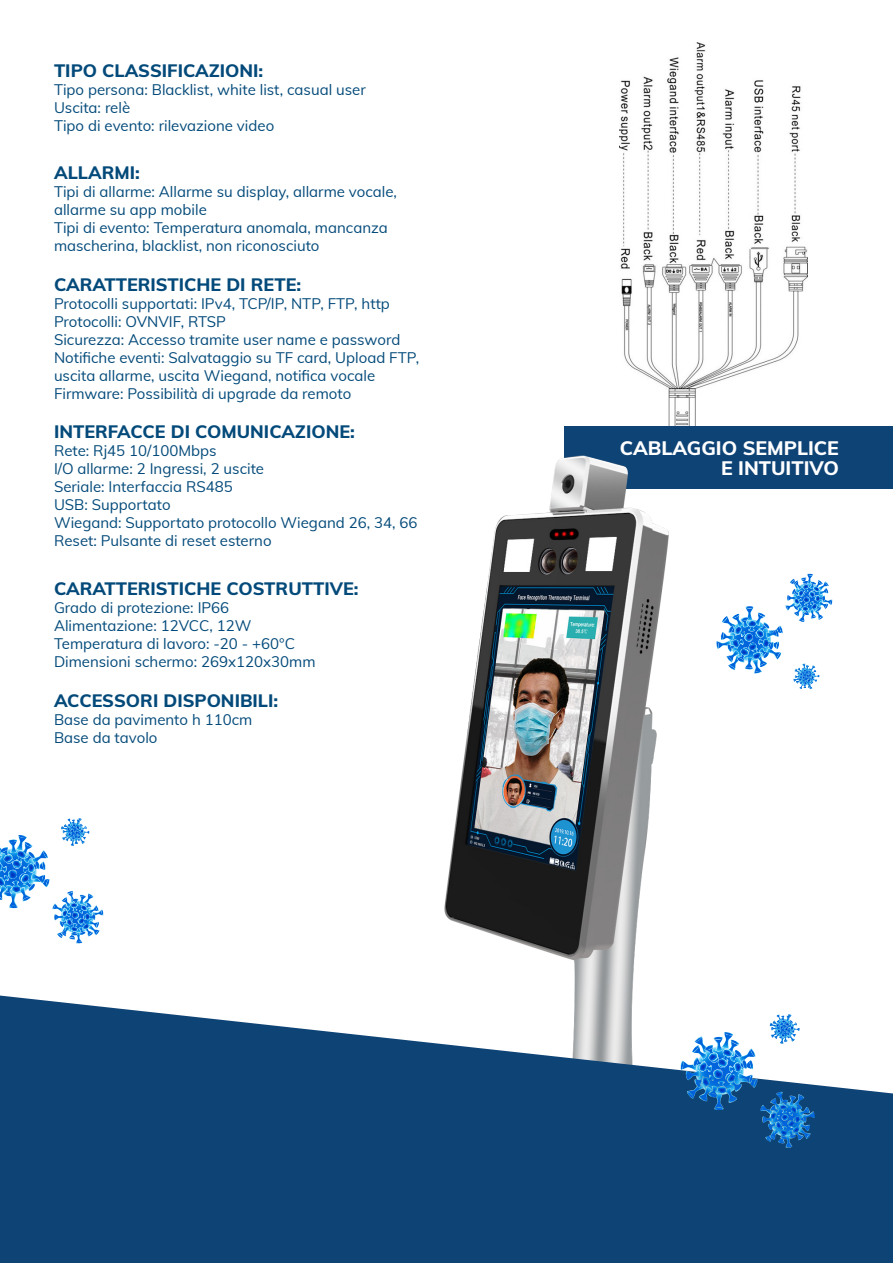
<style>
.page{position:relative;width:893px;height:1263px;background:#fff}
.page>*{position:absolute;margin:0;border:0;box-sizing:border-box;transform-origin:0 0}
.t1{font:800 19.5px "Muli";color:#fff}
.t2{font:800 18px "Muli";color:#034a7a}
.t3{font:15px/18px "Muli";color:#034a7a}
</style>
<div class="page">
<img style="left:620px;top:43px;width:188px;height:384px">
<div style="left:564px;top:427px;width:329px;height:62px;background:#0e4376"></div>
<img style="left:444px;top:455px;width:225px;height:540px">
<svg style="left:0;top:995px;width:893px;height:268px;background:#33608b"></svg>
<svg style="left:716px;top:574px;width:116px;height:115px"></svg>
<svg style="left:680px;top:1014px;width:135px;height:134px"></svg>
<svg style="left:0;top:818px;width:103px;height:126px"></svg>
<p class="t2" style="left:54px;top:57px;width:211px">TIPO CLASSIFICAZIONI:</p>
<p class="t3" style="left:54px;top:80px;width:313px">Tipo persona: Blacklist, white list, casual user</p>
<p class="t3" style="left:54px;top:98px;width:78px">Uscita: relè</p>
<p class="t3" style="left:54px;top:116px;width:222px">Tipo di evento: rilevazione video</p>
<p class="t2" style="left:54px;top:160px;width:87px">ALLARMI:</p>
<p class="t3" style="left:54px;top:182px;width:344px">Tipi di allarme: Allarme su display, allarme vocale, allarme su app mobile</p>
<p class="t3" style="left:54px;top:218px;width:335px">Tipi di evento: Temperatura anomala, mancanza</p>
<p class="t3" style="left:54px;top:236px;width:267px">mascherina, blacklist, non riconosciuto</p>
<p class="t2" style="left:54px;top:271px;width:249px">CARATTERISTICHE DI RETE:</p>
<p class="t3" style="left:54px;top:294px;width:337px">Protocolli supportati: IPv4, TCP/IP, NTP, FTP, http</p>
<p class="t3" style="left:54px;top:312px;width:173px">Protocolli: OVNVIF, RTSP</p>
<p class="t3" style="left:54px;top:330px;width:348px">Sicurezza: Accesso tramite user name e password</p>
<p class="t3" style="left:54px;top:348px;width:367px">Notifiche eventi: Salvataggio su TF card, Upload FTP, uscita allarme, uscita Wiegand, notifica vocale</p>
<p class="t3" style="left:54px;top:384px;width:299px">Firmware: Possibilità di upgrade da remoto</p>
<p class="t2" style="left:54px;top:419px;width:302px">INTERFACCE DI COMUNICAZIONE:</p>
<p class="t3" style="left:54px;top:441px;width:164px">Rete: Rj45 10/100Mbps</p>
<p class="t3" style="left:54px;top:459px;width:212px">I/O allarme: 2 Ingressi, 2 uscite</p>
<p class="t3" style="left:54px;top:477px;width:180px">Seriale: Interfaccia RS485</p>
<p class="t3" style="left:54px;top:495px;width:118px">USB: Supportato</p>
<p class="t3" style="left:54px;top:513px;width:365px">Wiegand: Supportato protocollo Wiegand 26, 34, 66</p>
<p class="t3" style="left:54px;top:531px;width:219px">Reset: Pulsante di reset esterno</p>
<p class="t2" style="left:54px;top:575px;width:306px">CARATTERISTICHE COSTRUTTIVE:</p>
<p class="t3" style="left:54px;top:598px;width:177px">Grado di protezione: IP66</p>
<p class="t3" style="left:54px;top:616px;width:199px">Alimentazione: 12VCC, 12W</p>
<p class="t3" style="left:54px;top:634px;width:243px">Temperatura di lavoro: -20 - +60°C</p>
<p class="t3" style="left:54px;top:652px;width:263px">Dimensioni schermo: 269x120x30mm</p>
<p class="t2" style="left:54px;top:687px;width:226px">ACCESSORI DISPONIBILI:</p>
<p class="t3" style="left:54px;top:710px;width:200px">Base da pavimento h 110cm</p>
<p class="t3" style="left:54px;top:728px;width:105px">Base da tavolo</p>
<p class="t1" style="left:620px;top:434px;width:221px">CABLAGGIO SEMPLICE</p>
<p class="t1" style="left:721px;top:453px;width:119px">E INTUITIVO</p>
</div>
